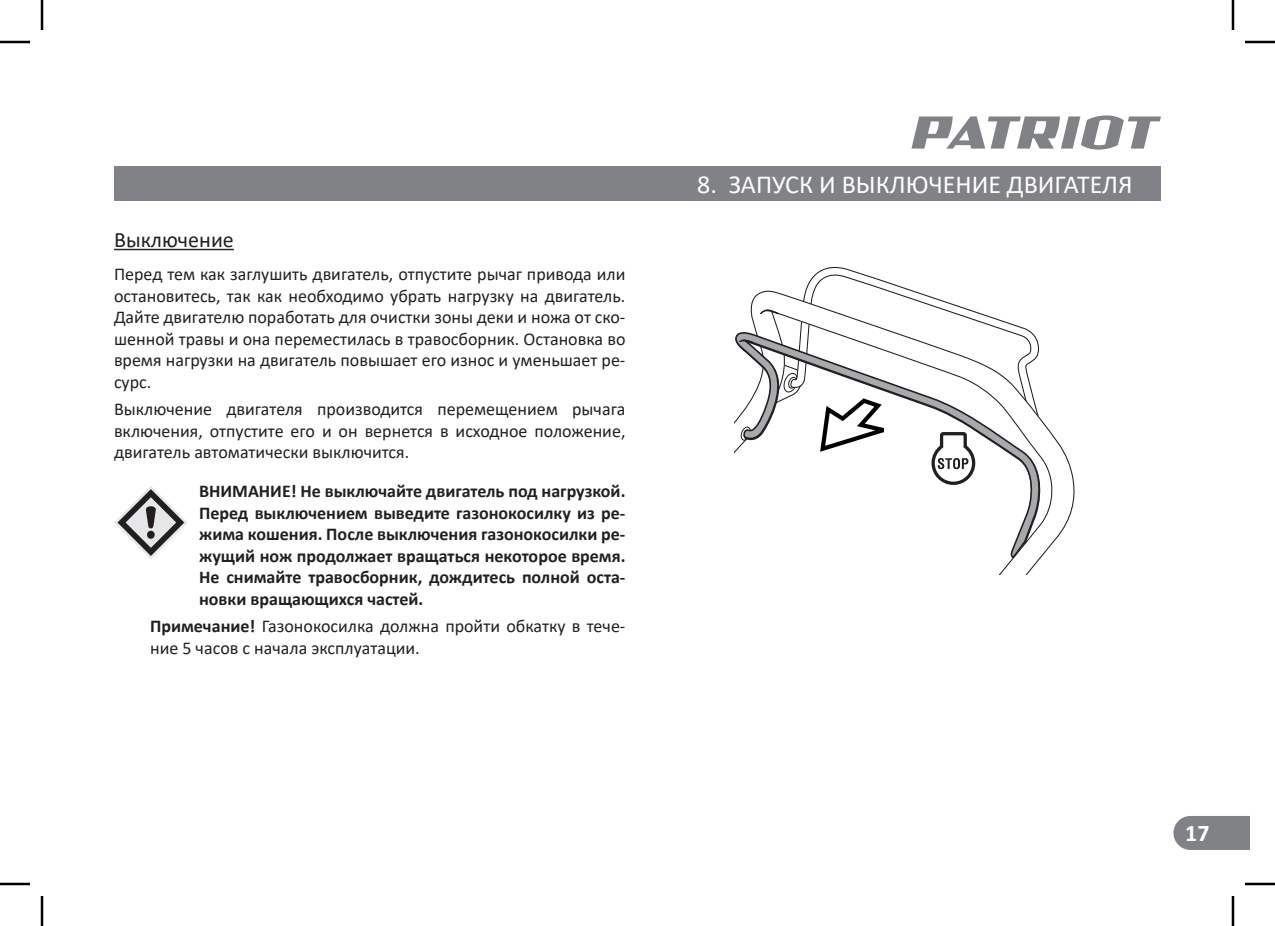
<style>
.page{position:relative;width:1275px;height:926px;background:#fff}
.page>*{position:absolute;margin:0;border:0;box-sizing:border-box;transform-origin:0 0}
.t1{font:26px "Calibri";color:#fff}
.t2{font:700 24px "Calibri";color:#fff}
.t3{font:22px "Calibri";color:#231f20}
.t4{font:18px/21.6px "Calibri";color:#231f20;text-align:justify}
.t5{font:700 18px/21.6px "Calibri";color:#231f20;text-align:justify}
.s1{font-weight:700}
</style>
<div class="page">
<svg style="left:911px;top:115px;width:250px;height:35px"></svg>
<div style="left:114px;top:166px;width:1047px;height:34px;background:#808285"></div>
<div style="left:1173px;top:816px;width:77px;height:34px;background:#808285"></div>
<hr style="left:114px;top:249px;width:120px;height:1px;background:#231f20">
<svg style="left:114px;top:486px;width:74px;height:73px"></svg>
<svg style="left:998px;top:428px;width:77px;height:147px"></svg>
<svg style="left:735px;top:333px;width:312px;height:226px"></svg>
<svg style="left:739px;top:266px;width:307px;height:221px"></svg>
<hr style="left:0;top:41px;width:30px;height:2px;background:#000">
<hr style="left:1245px;top:41px;width:30px;height:2px;background:#000">
<hr style="left:0;top:883px;width:30px;height:2px;background:#000">
<hr style="left:1245px;top:883px;width:30px;height:2px;background:#000">
<hr style="left:41px;top:0;width:2px;height:30px;background:#000">
<hr style="left:41px;top:896px;width:2px;height:30px;background:#000">
<hr style="left:1231px;top:0;width:3px;height:30px;background:#000">
<hr style="left:1231px;top:896px;width:3px;height:30px;background:#000">
<p class="t3" style="left:114px;top:224px;width:121px">Выключение</p>
<p class="t4" style="left:114px;top:263px;width:513px">Перед тем как заглушить двигатель, отпустите рычаг привода или остановитесь, так как необходимо убрать нагрузку на двигатель.<br>Дайте двигателю поработать для очистки зоны деки и ножа от ско&shy;шенной травы и она переместилась в травосборник. Остановка во время нагрузки на двигатель повышает его износ и уменьшает ре&shy;сурс.</p>
<p class="t4" style="left:114px;top:398px;width:513px">Выключение двигателя производится перемещением рычага включения, отпустите его и он вернется в исходное положение, двигатель автоматически выключится.</p>
<p class="t5" style="left:199px;top:480px;width:428px">ВНИМАНИЕ! Не выключайте двигатель под нагрузкой.<br>Перед выключением выведите газонокосилку из ре&shy;жима кошения. После выключения газонокосилки ре&shy;жущий нож продолжает вращаться некоторое время.<br>Не снимайте травосборник, дождитесь полной оста&shy;новки вращающихся частей.</p>
<p class="t4" style="left:150px;top:615px;width:477px"><span class="s1">Примечание!</span> Газонокосилка должна пройти обкатку в тече&shy;ние 5 часов с начала эксплуатации.</p>
<h1 class="t1" style="left:697px;top:166px;width:437px">8. ЗАПУСК И ВЫКЛЮЧЕНИЕ ДВИГАТЕЛЯ</h1>
<h2 class="t2" style="left:1185px;top:825px;width:26px">17</h2>
</div>
